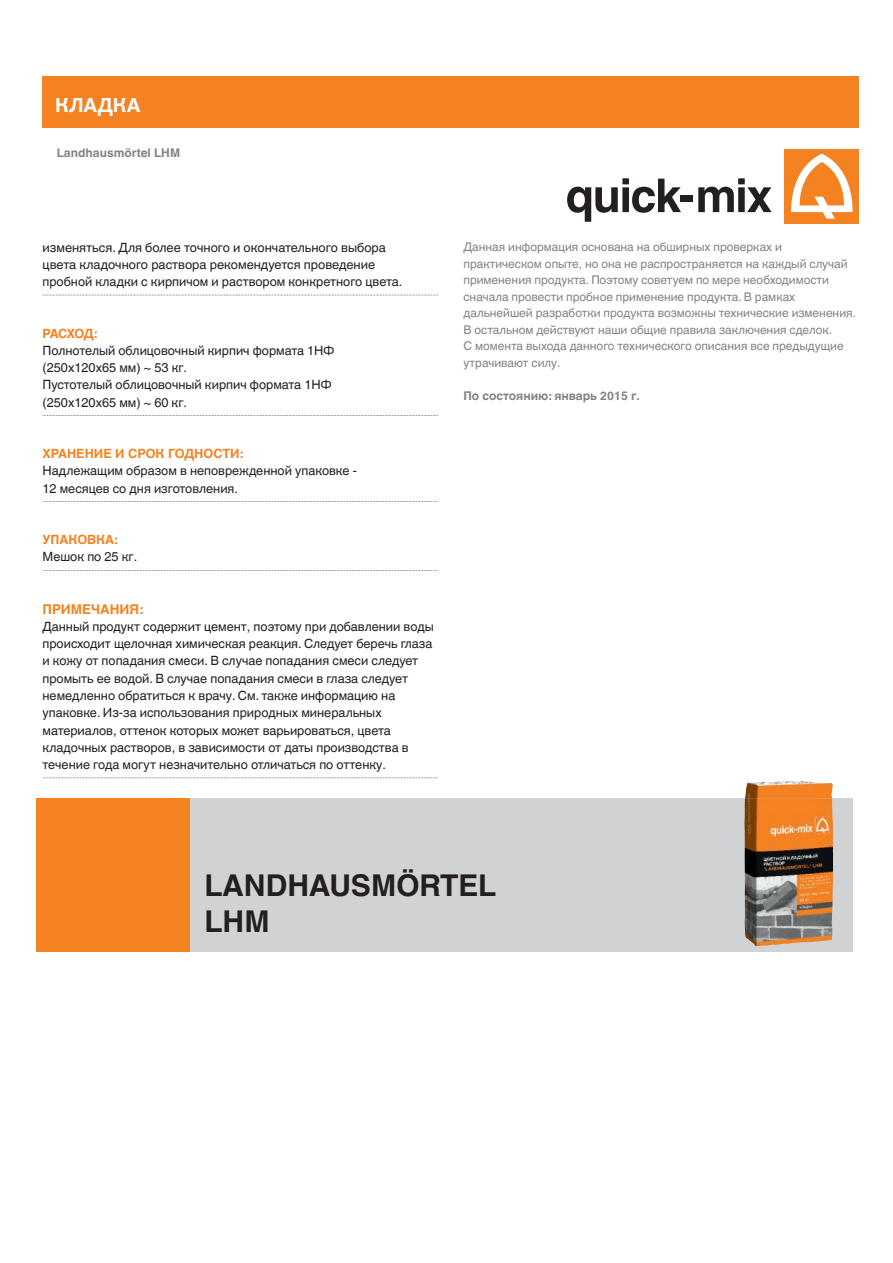
<style>
.page{position:relative;width:893px;height:1263px;background:#fff}
.page>*{position:absolute;margin:0;border:0;box-sizing:border-box;transform-origin:0 0}
.t1{font:700 30px/36px "Helvetica Linotype";color:#231f20}
.t2{font:700 19.5px "Helvetica Linotype";color:#fff}
.t3{font:700 13.5px "Helvetica Linotype";color:#f58220}
.t4{font:12.75px/17.2px "Helvetica Linotype";color:#231f20}
.t5{font:700 12.75px "Helvetica Linotype";color:#f58220}
.t6{font:12px/16.5px "Helvetica Linotype";color:#808285}
.t7{font:700 12px "Helvetica Linotype";color:#808285}
</style>
<div class="page">
<svg style="left:567px;top:178px;width:114px;height:44px"></svg>
<div style="left:680px;top:196px;width:13px;height:6px;background:#231f20"></div>
<svg style="left:698px;top:178px;width:74px;height:34px"></svg>
<div style="left:785px;top:149px;width:74px;height:74px;background:#f58220"></div>
<svg style="left:791px;top:154px;width:62px;height:65px"></svg>
<div style="left:43px;top:77px;width:816px;height:51px;background:#f58220"></div>
<svg style="left:43px;top:295px;width:395px;height:1px"></svg>
<svg style="left:43px;top:415px;width:395px;height:1px"></svg>
<svg style="left:43px;top:501px;width:395px;height:1px"></svg>
<svg style="left:43px;top:570px;width:395px;height:1px"></svg>
<svg style="left:43px;top:777px;width:395px;height:1px"></svg>
<div style="left:37px;top:798px;width:816px;height:153px;background:#d1d2d4"></div>
<div style="left:37px;top:798px;width:153px;height:153px;background:#f58220"></div>
<img style="left:744px;top:781px;width:89px;height:165px">
<h2 class="t2" style="left:55px;top:89px;width:87px">КЛАДКА</h2>
<p class="t7" style="left:57px;top:143px;width:125px">Landhausmörtel LHM</p>
<p class="t4" style="left:43px;top:237px;width:361px">изменяться. Для более точного и окончательного выбора цвета кладочного раствора рекомендуется проведение пробной кладки с кирпичом и раствором конкретного цвета.</p>
<p class="t5" style="left:43px;top:323px;width:56px">РАСХОД:</p>
<p class="t4" style="left:43px;top:340px;width:293px">Полнотелый облицовочный кирпич формата 1НФ (250х120х65 мм) ~ 53 кг.<br>Пустотелый облицовочный кирпич формата 1НФ (250х120х65 мм) ~ 60 кг.</p>
<p class="t5" style="left:43px;top:443px;width:202px">ХРАНЕНИЕ И СРОК ГОДНОСТИ:</p>
<p class="t4" style="left:43px;top:461px;width:316px">Надлежащим образом в неповрежденной упаковке -<br>12 месяцев со дня изготовления.</p>
<p class="t5" style="left:43px;top:529px;width:77px">УПАКОВКА:</p>
<p class="t4" style="left:43px;top:547px;width:96px">Мешок по 25 кг.</p>
<p class="t3" style="left:43px;top:598px;width:102px">ПРИМЕЧАНИЯ:</p>
<p class="t4" style="left:42px;top:616px;width:393px">Данный продукт содержит цемент, поэтому при добавлении воды происходит щелочная химическая реакция. Следует беречь глаза и кожу от попадания смеси. В случае попадания смеси следует промыть ее водой. В случае попадания смеси в глаза следует немедленно обратиться к врачу. См. также информацию на упаковке. Из-за использования природных минеральных материалов, оттенок которых может варьироваться, цвета кладочных растворов, в зависимости от даты производства в течение года могут незначительно отличаться по оттенку.</p>
<p class="t6" style="left:463px;top:237px;width:394px">Данная информация основана на обширных проверках и практическом опыте, но она не распространяется на каждый случай применения продукта. Поэтому советуем по мере необходимости сначала провести пробное применение продукта. В рамках дальнейшей разработки продукта возможны технические изменения.<br>В остальном действуют наши общие правила заключения сделок.<br>С момента выхода данного технического описания все предыдущие утрачивают силу.</p>
<p class="t7" style="left:463px;top:386px;width:178px">По состоянию: январь 2015 г.</p>
<h1 class="t1" style="left:205px;top:864px;width:293px">LANDHAUSMÖRTEL<br>LHM</h1>
</div>
